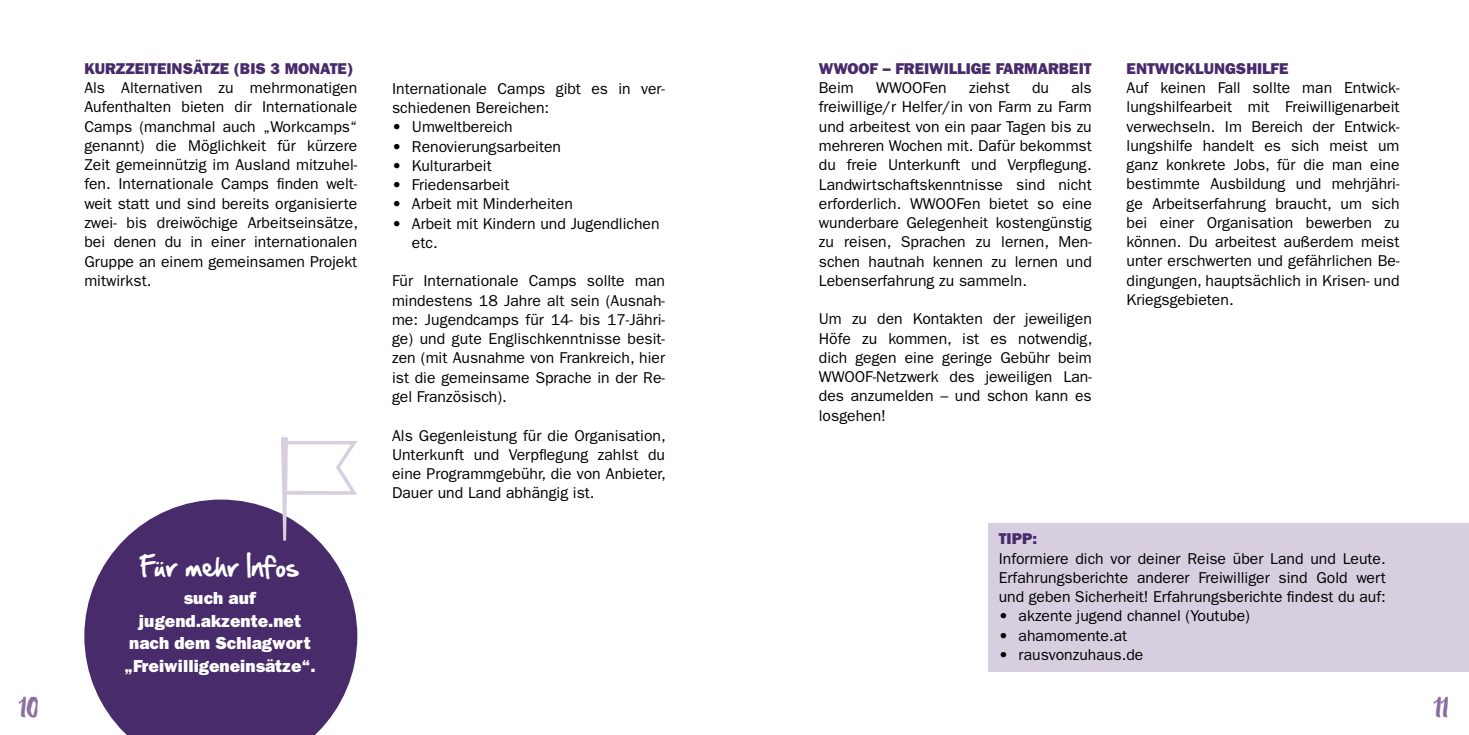
<style>
.page{position:relative;width:1469px;height:735px;background:#fff}
.page>*{position:absolute;margin:0;border:0;box-sizing:border-box;transform-origin:0 0}
.t1{font:44.8px "Debby";color:#8b709d}
.t2{font:24.5px "Hand Of Sean";letter-spacing:.02em;color:#fff}
.t3{font:17.5px/22.8px "ITC Franklin Gothic Std Hvy";color:#fff;text-align:center}
.t4{font:15.75px/19.2px "ITC Franklin Gothic Std";color:#000;text-align:justify}
.t5{font:15.75px "ITC Franklin Gothic Std Hvy";color:#482b6b}
.s1{font-family:"ITC Franklin Gothic Std Hvy"}
</style>
<div class="page">
<div style="left:988px;top:523px;width:480px;height:148px;background:#d7cedf"></div>
<svg style="left:84px;top:499px;width:273px;height:235px;background:#60477e"></svg>
<svg style="left:281px;top:437px;width:76px;height:103px"></svg>
<p class="t5" style="left:84px;top:59px;width:270px">KURZZEITEINSÄTZE (BIS 3 MONATE)</p>
<p class="t4" style="left:84px;top:78px;width:275px">Als Alternativen zu mehrmonatigen Aufenthalten bieten dir Internationale Camps (manchmal auch „Workcamps“ genannt) die Möglichkeit für kürzere Zeit gemeinnützig im Ausland mitzuhel&shy;fen. Internationale Camps finden welt&shy;weit statt und sind bereits organisierte zwei- bis dreiwöchige Arbeitseinsätze, bei denen du in einer internationalen Gruppe an einem gemeinsamen Projekt mitwirkst.</p>
<p class="t4" style="left:392px;top:79px;width:274px">Internationale Camps gibt es in ver&shy;schiedenen Bereichen:</p>
<p class="t4" style="left:392px;top:117px;width:122px"><span class="s1">•</span> Umweltbereich</p>
<p class="t4" style="left:392px;top:136px;width:170px"><span class="s1">•</span> Renovierungsarbeiten</p>
<p class="t4" style="left:392px;top:156px;width:101px"><span class="s1">•</span> Kulturarbeit</p>
<p class="t4" style="left:392px;top:175px;width:119px"><span class="s1">•</span> Friedensarbeit</p>
<p class="t4" style="left:392px;top:194px;width:182px"><span class="s1">•</span> Arbeit mit Minderheiten</p>
<p class="t4" style="left:412px;top:213px;width:249px;text-indent:-20px"><span class="s1">•</span> Arbeit mit Kindern und Jugendlichen etc.</p>
<p class="t4" style="left:392px;top:271px;width:274px">Für Internationale Camps sollte man mindestens 18 Jahre alt sein (Ausnah&shy;me: Jugendcamps für 14- bis 17-Jähri&shy;ge) und gute Englischkenntnisse besit&shy;zen (mit Ausnahme von Frankreich, hier ist die gemeinsame Sprache in der Re&shy;gel Französisch).</p>
<p class="t4" style="left:392px;top:425px;width:275px">Als Gegenleistung für die Organisation, Unterkunft und Verpflegung zahlst du eine Programmgebühr, die von Anbieter, Dauer und Land abhängig ist.</p>
<h2 class="t2" style="left:142px;top:544px;width:158px">Für mehr Infos</h2>
<p class="t3" style="left:124px;top:586px;width:193px">such auf jugend.akzente.net nach dem Schlagwort „Freiwilligeneinsätze“.</p>
<p class="t5" style="left:819px;top:59px;width:274px">WWOOF – FREIWILLIGE FARMARBEIT</p>
<p class="t4" style="left:819px;top:78px;width:36px">Beim</p>
<p class="t4" style="left:876px;top:78px;width:72px">WWOOFen</p>
<p class="t4" style="left:969px;top:78px;width:42px">ziehst</p>
<p class="t4" style="left:1032px;top:78px;width:19px">du</p>
<p class="t4" style="left:819px;top:78px;width:274px;text-indent:252px">als freiwillige/r Helfer/in von Farm zu Farm und arbeitest von ein paar Tagen bis zu mehreren Wochen mit. Dafür bekommst du freie Unterkunft und Verpflegung.<br>Landwirtschaftskenntnisse sind nicht erforderlich. WWOOFen bietet so eine wunderbare Gelegenheit kostengünstig zu reisen, Sprachen zu lernen, Men&shy;schen hautnah kennen zu lernen und Lebenserfahrung zu sammeln.</p>
<p class="t4" style="left:819px;top:309px;width:275px">Um zu den Kontakten der jeweiligen Höfe zu kommen, ist es notwendig, dich gegen eine geringe Gebühr beim WWOOF-Netzwerk des jeweiligen Lan&shy;des anzumelden – und schon kann es losgehen!</p>
<p class="t5" style="left:1126px;top:59px;width:163px">ENTWICKLUNGSHILFE</p>
<p class="t4" style="left:1126px;top:78px;width:274px">Auf keinen Fall sollte man Entwick&shy;lungshilfearbeit mit Freiwilligenarbeit verwechseln. Im Bereich der Entwick&shy;lungshilfe handelt es sich meist um ganz konkrete Jobs, für die man eine bestimmte Ausbildung und mehrjähri&shy;ge Arbeitserfahrung braucht, um sich bei einer Organisation bewerben zu können. Du arbeitest außerdem meist unter erschwerten und gefährlichen Be&shy;dingungen, hauptsächlich in Krisen- und Kriegsgebieten.</p>
<p class="t5" style="left:998px;top:529px;width:40px">TIPP:</p>
<p class="t4" style="left:998px;top:548px;width:388px">Informiere dich vor deiner Reise über Land und Leute.<br>Erfahrungsberichte anderer Freiwilliger sind Gold wert und geben Sicherheit! Erfahrungsberichte findest du auf:</p>
<p class="t4" style="left:998px;top:606px;width:253px"><span class="s1">•</span> akzente jugend channel (Youtube)</p>
<p class="t4" style="left:998px;top:625px;width:130px"><span class="s1">•</span> ahamomente.at</p>
<p class="t4" style="left:998px;top:644px;width:146px"><span class="s1">•</span> rausvonzuhaus.de</p>
<h1 class="t1" style="left:20px;top:674px;width:21px">10</h1>
<h1 class="t1" style="left:1434px;top:674px;width:16px">11</h1>
</div>
